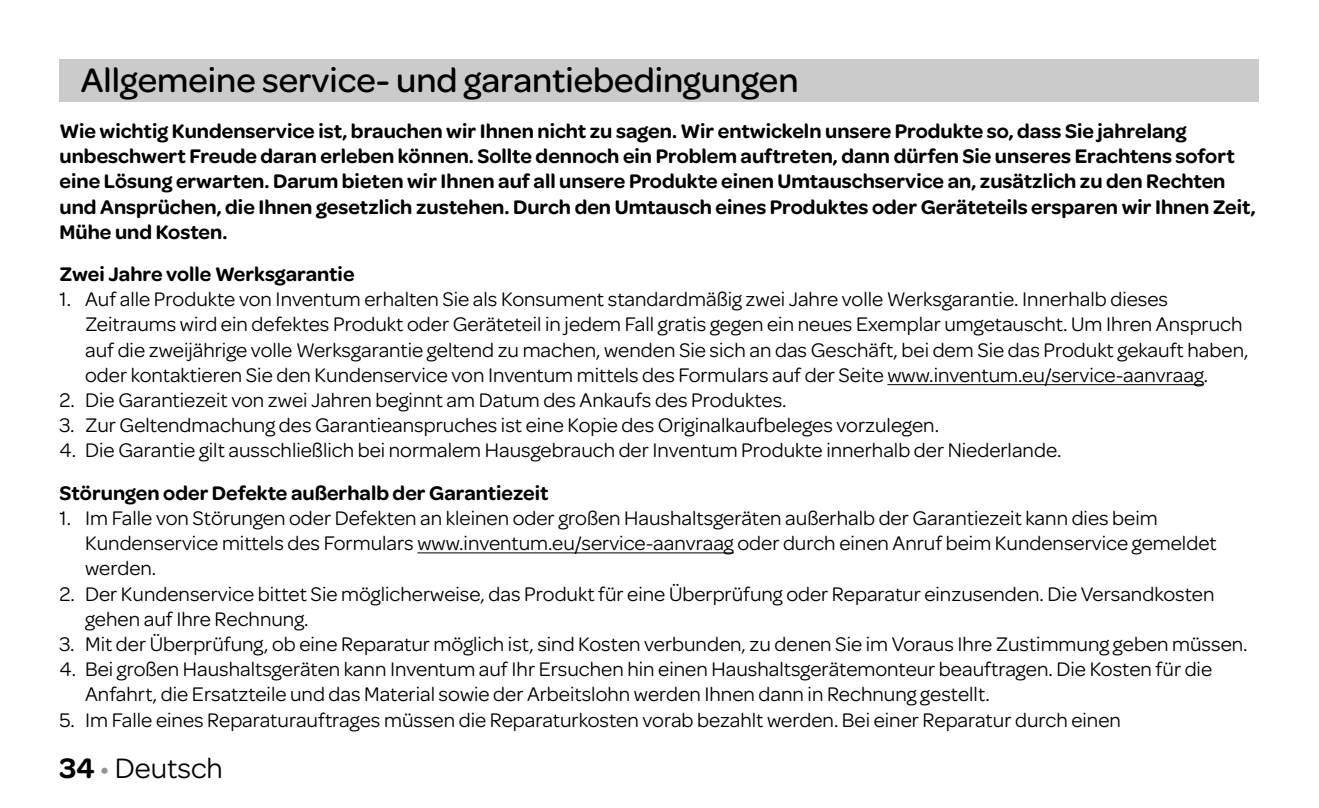
<style>
.page{position:relative;width:1319px;height:808px;background:#fff}
.page>*{position:absolute;margin:0;border:0;box-sizing:border-box;transform-origin:0 0}
.t1{font:500 36px "Omnes";color:#000}
.t2{font:30px "Omnes";color:#000}
.t3{font:21px/25.2px "Omnes";color:#000}
.t4{font:600 21px/25.2px "Omnes";color:#000}
.s1{font-weight:600}
.s2{color:#929292}
</style>
<div class="page">
<div style="left:60px;top:60px;width:1199px;height:42px;background:#cbcbcb"></div>
<hr style="left:887px;top:384px;width:316px;height:1px;background:#000">
<hr style="left:417px;top:552px;width:316px;height:1px;background:#000">
<h1 class="t1" style="left:81px;top:55px;width:719px">Allgemeine service- und garantiebedingungen</h1>
<p class="t4" style="left:60px;top:117px;width:1197px">Wie wichtig Kundenservice ist, brauchen wir Ihnen nicht zu sagen. Wir entwickeln unsere Produkte so, dass Sie jahrelang unbeschwert Freude daran erleben können. Sollte dennoch ein Problem auftreten, dann dürfen Sie unseres Erachtens sofort eine Lösung erwarten. Darum bieten wir Ihnen auf all unsere Produkte einen Umtauschservice an, zusätzlich zu den Rechten und Ansprüchen, die Ihnen gesetzlich zustehen. Durch den Umtausch eines Produktes oder Geräteteils ersparen wir Ihnen Zeit, Mühe und Kosten.</p>
<p class="t4" style="left:60px;top:260px;width:296px">Zwei Jahre volle Werksgarantie</p>
<p class="t3" style="left:85px;top:285px;width:1164px;text-indent:-26px">1. Auf alle Produkte von Inventum erhalten Sie als Konsument standardmäßig zwei Jahre volle Werksgarantie. Innerhalb dieses Zeitraums wird ein defektes Produkt oder Geräteteil in jedem Fall gratis gegen ein neues Exemplar umgetauscht. Um Ihren Anspruch auf die zweijährige volle Werksgarantie geltend zu machen, wenden Sie sich an das Geschäft, bei dem Sie das Produkt gekauft haben, oder kontaktieren Sie den Kundenservice von Inventum mittels des Formulars auf der Seite www.inventum.eu/service-aanvraag.</p>
<p class="t3" style="left:60px;top:386px;width:728px">2. Die Garantiezeit von zwei Jahren beginnt am Datum des Ankaufs des Produktes.</p>
<p class="t3" style="left:60px;top:411px;width:880px">3. Zur Geltendmachung des Garantieanspruches ist eine Kopie des Originalkaufbeleges vorzulegen.</p>
<p class="t3" style="left:60px;top:437px;width:1003px">4. Die Garantie gilt ausschließlich bei normalem Hausgebrauch der Inventum Produkte innerhalb der Niederlande.</p>
<p class="t4" style="left:60px;top:479px;width:490px">Störungen oder Defekte außerhalb der Garantiezeit</p>
<p class="t3" style="left:85px;top:504px;width:1132px;text-indent:-26px">1. Im Falle von Störungen oder Defekten an kleinen oder großen Haushaltsgeräten außerhalb der Garantiezeit kann dies beim<br>Kundenservice mittels des Formulars www.inventum.eu/service-aanvraag oder durch einen Anruf beim Kundenservice gemeldet werden.</p>
<p class="t3" style="left:85px;top:580px;width:1130px;text-indent:-26px">2. Der Kundenservice bittet Sie möglicherweise, das Produkt für eine Überprüfung oder Reparatur einzusenden. Die Versandkosten gehen auf Ihre Rechnung.</p>
<p class="t3" style="left:60px;top:630px;width:1189px">3. Mit der Überprüfung, ob eine Reparatur möglich ist, sind Kosten verbunden, zu denen Sie im Voraus Ihre Zustimmung geben müssen.</p>
<p class="t3" style="left:85px;top:655px;width:1128px;text-indent:-26px">4. Bei großen Haushaltsgeräten kann Inventum auf Ihr Ersuchen hin einen Haushaltsgerätemonteur beauftragen. Die Kosten für die<br>Anfahrt, die Ersatzteile und das Material sowie der Arbeitslohn werden Ihnen dann in Rechnung gestellt.</p>
<p class="t3" style="left:60px;top:706px;width:1062px">5. Im Falle eines Reparaturauftrages müssen die Reparaturkosten vorab bezahlt werden. Bei einer Reparatur durch einen</p>
<h2 class="t2" style="left:60px;top:748px;width:165px"><span class="s1">34</span> <span class="s2">•</span> Deutsch</h2>
</div>
